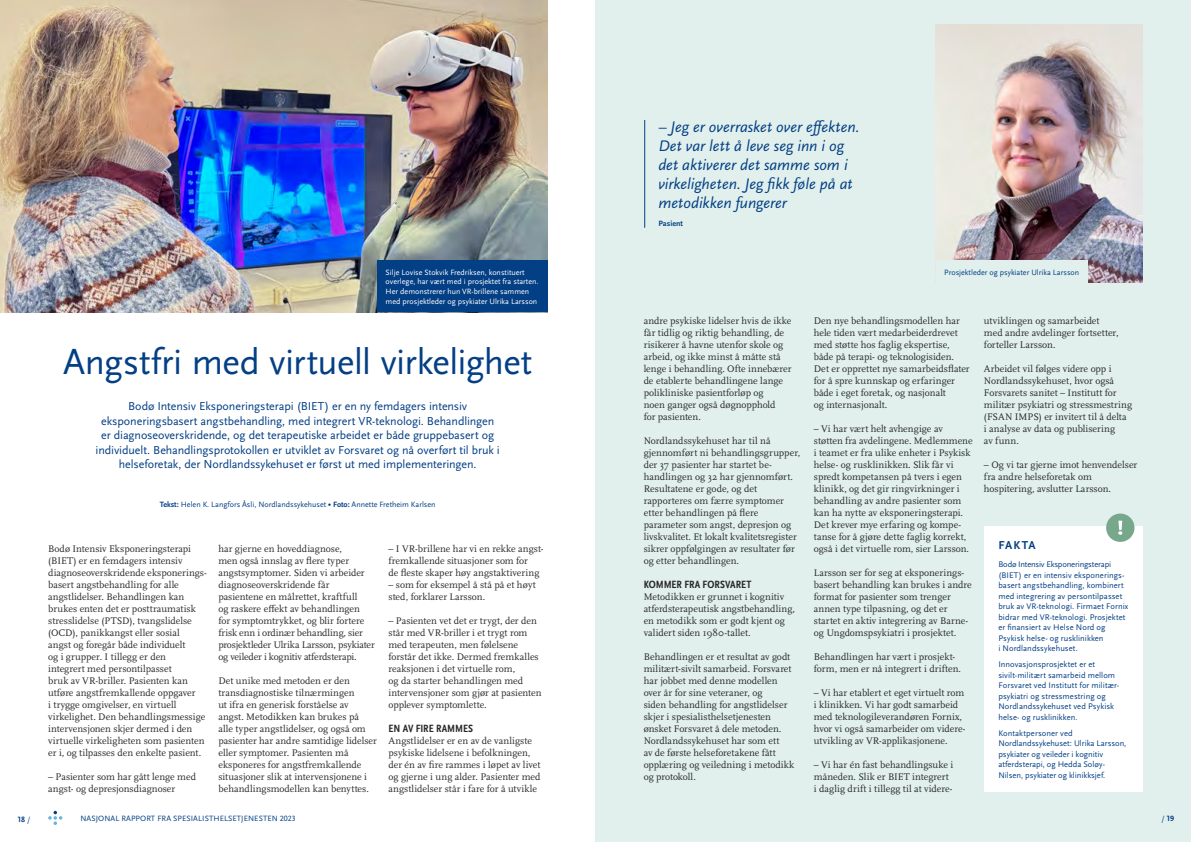
<style>
.page{position:relative;width:1191px;height:842px;background:#fff}
.page>*{position:absolute;margin:0;border:0;box-sizing:border-box;transform-origin:0 0}
.t1{font:37px "Scala Sans Pro";letter-spacing:-.01em;color:#033f85}
.t2{font:italic 16px/19px "Scala Sans Pro";color:#033f85}
.t3{font:12px/14.4px "Scala Sans Pro";letter-spacing:-.005em;color:#033f85;text-align:center}
.t4{font:700 12px "Scala Sans Pro";letter-spacing:.07em;color:#033f85}
.t5{font:700 condensed 11px "Scala Sans Pro";letter-spacing:-.005em;color:#282827}
.t6{font:10px/12px "Scala Pro";color:#282827}
.t7{font:8.5px/10.5px "Scala Sans Pro";letter-spacing:.005em;color:#033f85}
.t8{font:8px/9.6px "Scala Sans Pro";color:#fff}
.t9{font:8px "Scala Sans Pro";color:#033f85}
.t10{font:700 8px "Scala Sans Pro";letter-spacing:.005em;color:#033f85}
.s1{font-style:italic}
.s2{font-weight:700}
.s3{font-family:"Soleil Bk"}
.s4{font-weight:400}
</style>
<div class="page">
<div style="left:595px;top:0;width:596px;height:842px;background:#e1f0ec"></div>
<div style="left:984px;top:527px;width:159px;height:265px;background:#fff"></div>
<div style="left:1106px;top:513px;width:28px;height:29px;background:#77a88c;border-radius:50%"></div>
<svg style="left:1118px;top:521px;width:4px;height:14px"></svg>
<img style="left:0;top:0;width:547px;height:312px">
<div style="left:377px;top:260px;width:170px;height:52px;background:#033f85"></div>
<svg style="left:48px;top:811px;width:14px;height:14px"></svg>
<hr style="left:644px;top:120px;width:1px;height:108px;background:#033f85">
<img style="left:935px;top:24px;width:207px;height:259px">
<div style="left:935px;top:260px;width:152px;height:23px;background:#e1f0ec"></div>
<p class="t8" style="left:386px;top:267px;width:154px">Silje Lovise Stokvik Fredriksen, konstituert overlege, har vært med i prosjektet fra starten.<br>Her demonstrerer hun VR-brillene sammen med prosjektleder og psykiater Ulrika Larsson</p>
<h2 class="t2" style="left:658px;top:117px;width:203px">– Jeg er overrasket over effekten.<br>Det var lett å leve seg inn i og det aktiverer det samme som i virkeligheten. Jeg fikk føle på at metodikken fungerer</h2>
<p class="t10" style="left:658px;top:219px;width:26px">Pasient</p>
<p class="t9" style="left:944px;top:268px;width:136px">Prosjektleder og psykiater Ulrika Larsson</p>
<p class="t6" style="left:643px;top:315px;width:149px">andre psykiske lidelser hvis de ikke får tidlig og riktig behandling, de risikerer å havne utenfor skole og arbeid, og ikke minst å måtte stå lenge i behandling. Ofte innebærer de etablerte behandlingene lange polikliniske pasientforløp og<br>noen ganger også døgnopphold<br>for pasienten.</p>
<p class="t6" style="left:643px;top:435px;width:158px">Nordlandssykehuset har til nå gjennomført ni behandlingsgrupper, der 37 pasienter har startet be&shy;handlingen og 32 har gjennomført.<br>Resultatene er gode, og det rapporteres om færre symptomer etter behandlingen på flere parameter som angst, depresjon og livskvalitet. Et lokalt kvalitetsregister sikrer oppfølgingen av resultater før og etter behandlingen.</p>
<p class="t5" style="left:644px;top:578px;width:109px">KOMMER FRA FORSVARET</p>
<p class="t6" style="left:643px;top:591px;width:153px">Metodikken er grunnet i kognitiv atferdsterapeutisk angstbehandling, en metodikk som er godt kjent og validert siden 1980-tallet.</p>
<p class="t6" style="left:643px;top:651px;width:152px">Behandlingen er et resultat av godt militært-sivilt samarbeid. Forsvaret har jobbet med denne modellen over år for sine veteraner, og<br>siden behandling for angstlidelser skjer i spesialisthelsetjenesten ønsket Forsvaret å dele metoden.<br>Nordlandssykehuset har som ett<br>av de første helseforetakene fått opplæring og veiledning i metodikk og protokoll.</p>
<p class="t6" style="left:814px;top:315px;width:157px">Den nye behandlingsmodellen har hele tiden vært medarbeiderdrevet med støtte hos faglig ekspertise, både på terapi- og teknologisiden.<br>Det er opprettet nye samarbeidsflater for å spre kunnskap og erfaringer både i eget foretak, og nasjonalt<br>og internasjonalt.</p>
<p class="t6" style="left:814px;top:423px;width:160px">– Vi har vært helt avhengige av støtten fra avdelingene. Medlemmene i teamet er fra ulike enheter i Psykisk helse- og rusklinikken. Slik får vi spredt kompetansen på tvers i egen klinikk, og det gir ringvirkninger i behandling av andre pasienter som kan ha nytte av eksponeringsterapi.<br>Det krever mye erfaring og kompe&shy;tanse for å gjøre dette faglig korrekt, også i det virtuelle rom, sier Larsson.</p>
<p class="t6" style="left:814px;top:567px;width:159px">Larsson ser for seg at eksponerings&shy;basert behandling kan brukes i andre format for pasienter som trenger annen type tilpasning, og det er startet en aktiv integrering av Barne&shy;og Ungdomspsykiatri i prosjektet<span class="s1">.</span></p>
<p class="t6" style="left:814px;top:651px;width:149px">Behandlingen har vært i prosjekt&shy;form, men er nå integrert i driften.</p>
<p class="t6" style="left:814px;top:687px;width:153px">– Vi har etablert et eget virtuelt rom i klinikken. Vi har godt samarbeid med teknologileverandøren Fornix, hvor vi også samarbeider om videre&shy;utvikling av VR-applikasjonene.</p>
<p class="t6" style="left:814px;top:759px;width:141px">– Vi har én fast behandlingsuke i måneden. Slik er BIET integrert i daglig drift i tillegg til at videre-</p>
<p class="t6" style="left:984px;top:315px;width:136px">utviklingen og samarbeidet med andre avdelinger fortsetter, forteller Larsson.</p>
<p class="t6" style="left:984px;top:363px;width:150px">Arbeidet vil følges videre opp i<br>Nordlandssykehuset, hvor også<br>Forsvarets sanitet – Institutt for militær psykiatri og stressmestring (FSAN IMPS) er invitert til å delta<br>i analyse av data og publisering<br>av funn.</p>
<p class="t6" style="left:984px;top:459px;width:155px">– Og vi tar gjerne imot henvendelser fra andre helseforetak om hospitering, avslutter Larsson.</p>
<h1 class="t1" style="left:63px;top:340px;width:471px">Angstfri med virtuell virkelighet</h1>
<p class="t3" style="left:96px;top:399px;width:406px">Bodø Intensiv Eksponeringsterapi (BIET) er en ny femdagers intensiv eksponeringsbasert angstbehandling, med integrert VR-teknologi. Behandlingen er diagnoseoverskridende, og det terapeutiske arbeidet er både gruppebasert og individuelt. Behandlingsprotokollen er utviklet av Forsvaret og nå overført til bruk i helseforetak, der Nordlandssykehuset er først ut med implementeringen.</p>
<p class="t9" style="left:160px;top:500px;width:277px"><span class="s2">Tekst:</span> Helen K. Langfors Åsli, Nordlandssykehuset <span class="s3">○</span> <span class="s2">Foto:</span> Annette Fretheim Karlsen</p>
<p class="t6" style="left:48px;top:543px;width:144px">Bodø Intensiv Eksponeringsterapi</p>
<p class="t4" style="left:998px;top:539px;width:39px">FAKTA</p>
<p class="t6" style="left:48px;top:555px;width:160px">(BIET) er en femdagers intensiv diagnoseoverskridende eksponerings&shy;basert angstbehandling for alle angstlidelser. Behandlingen kan brukes enten det er posttraumatisk stresslidelse (PTSD), tvangslidelse (OCD), panikkangst eller sosial<br>angst og foregår både individuelt<br>og i grupper. I tillegg er den<br>integrert med persontilpasset<br>bruk av VR-briller. Pasienten kan utføre angstfremkallende oppgaver<br>i trygge omgivelser, en virtuell virkelighet. Den behandlingsmessige intervensjonen skjer dermed i den virtuelle virkeligheten som pasienten er i, og tilpasses den enkelte pasient.</p>
<p class="t6" style="left:48px;top:771px;width:149px">– Pasienter som har gått lenge med angst- og depresjonsdiagnoser</p>
<p class="t6" style="left:218px;top:543px;width:158px">har gjerne en hoveddiagnose,<br>men også innslag av flere typer angstsymptomer. Siden vi arbeider diagnoseoverskridende får pasientene en målrettet, kraftfull<br>og raskere effekt av behandlingen<br>for symptomtrykket, og blir fortere frisk enn i ordinær behandling, sier prosjektleder Ulrika Larsson, psykiater og veileder i kognitiv atferdsterapi.</p>
<p class="t6" style="left:218px;top:675px;width:160px">Det unike med metoden er den transdiagnostiske tilnærmingen<br>ut ifra en generisk forståelse av<br>angst. Metodikken kan brukes på<br>alle typer angstlidelser, og også om pasienter har andre samtidige lidelser eller symptomer. Pasienten må eksponeres for angstfremkallende situasjoner slik at intervensjonene i behandlingsmodellen kan benyttes.</p>
<p class="t6" style="left:388px;top:543px;width:157px">– I VR-brillene har vi en rekke angst&shy;fremkallende situasjoner som for<br>de fleste skaper høy angstaktivering</p>
<p class="t6" style="left:388px;top:579px;width:149px">– som for eksempel å stå på et høyt sted, forklarer Larsson.</p>
<p class="t6" style="left:388px;top:615px;width:155px">– Pasienten vet det er trygt, der den står med VR-briller i et trygt rom med terapeuten, men følelsene forstår det ikke. Dermed fremkalles reaksjonen i det virtuelle rom,<br>og da starter behandlingen med intervensjoner som gjør at pasienten opplever symptomlette.</p>
<p class="t5" style="left:388px;top:722px;width:86px">EN AV FIRE RAMMES</p>
<p class="t6" style="left:388px;top:735px;width:153px">Angstlidelser er en av de vanligste psykiske lidelsene i befolkningen, der én av fire rammes i løpet av livet og gjerne i ung alder. Pasienter med angstlidelser står i fare for å utvikle</p>
<p class="t7" style="left:998px;top:559px;width:131px">Bodø Intensiv Eksponeringsterapi (BIET) er en intensiv eksponerings&shy;basert angstbehandling, kombinert med integrering av persontilpasset bruk av VR-teknologi. Firmaet Fornix bidrar med VR-teknologi. Prosjektet er finansiert av Helse Nord og Psykisk helse- og rusklinikken<br>i Nordlandssykehuset.</p>
<p class="t7" style="left:998px;top:659px;width:122px">Innovasjonsprosjektet er et sivilt-militært samarbeid mellom<br>Forsvaret ved Institutt for militær&shy;psykiatri og stressmestring og<br>Nordlandssykehuset ved Psykisk helse- og rusklinikken.</p>
<p class="t7" style="left:998px;top:728px;width:130px">Kontaktpersoner ved<br>Nordlandssykehuset: Ulrika Larsson, psykiater og veileder i kognitiv atferdsterapi, og Hedda Soløy-<br>Nilsen, psykiater og klinikksjef.</p>
<p class="t10" style="left:18px;top:815px;width:14px">18 <span class="s4">/</span></p>
<p class="t9" style="left:80px;top:814px;width:217px">NASJONAL RAPPORT FRA SPESIALISTHELSETJENESTEN 2023</p>
<p class="t10" style="left:1161px;top:814px;width:14px"><span class="s4">/</span> 19</p>
</div>
